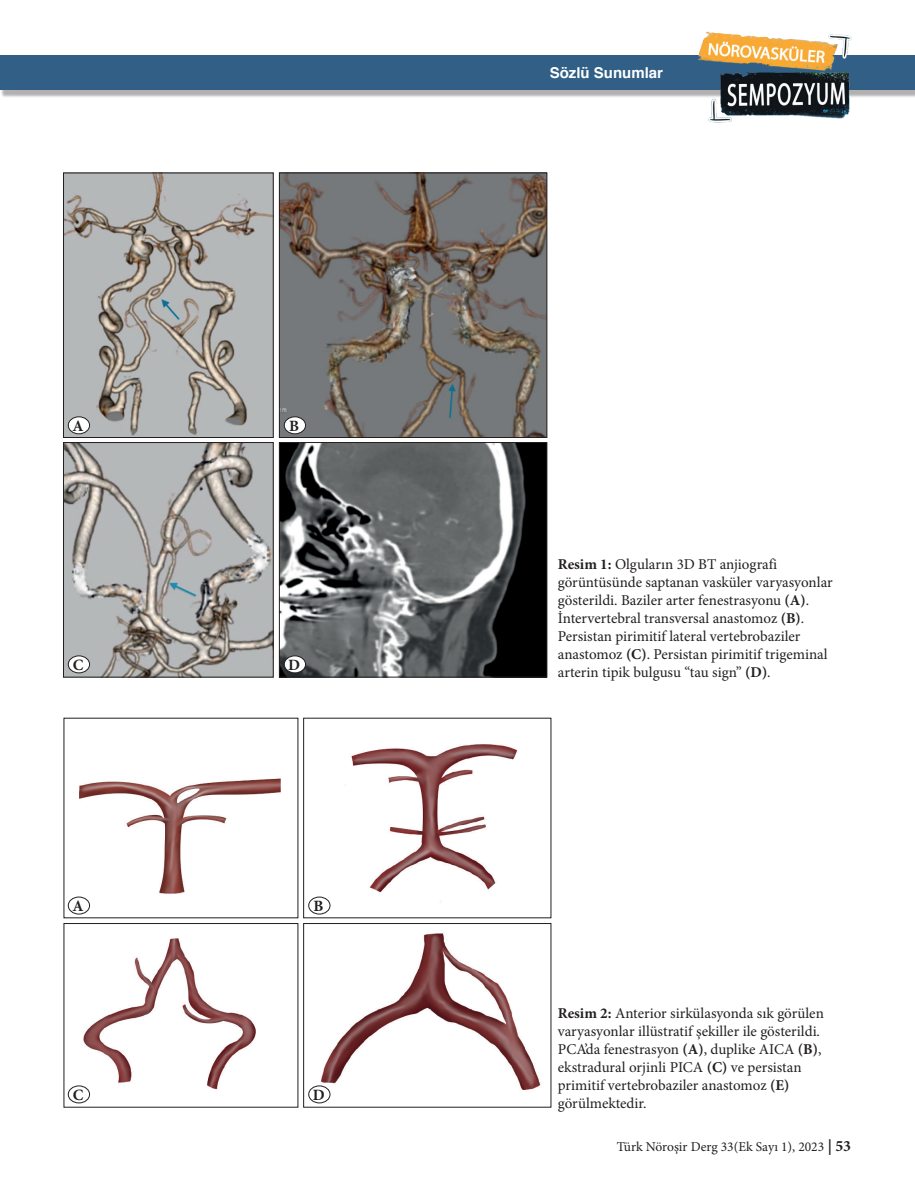
<style>
.page{position:relative;width:915px;height:1191px;background:#fff}
.page>*{position:absolute;margin:0;border:0;box-sizing:border-box;transform-origin:0 0}
.t1{font:700 15.75px "Minion Pro";color:#231f20}
.t2{font:15px/18px "Minion Pro";color:#231f20}
.t3{font:700 15px "Helvetica";color:#fff}
.t4{font:13.5px "Minion Pro";color:#231f20}
.s1{font-weight:700}
.s2{font-weight:700;font-size:15.75px}
</style>
<div class="page">
<div style="left:0;top:56px;width:914px;height:42px;background:#231f20;opacity:.35"></div>
<div style="left:0;top:56px;width:914px;height:34px;background:#315f86"></div>
<img style="left:693px;top:31px;width:166px;height:92px">
<hr style="left:0;top:56px;width:1px;height:42px;background:#fcfcfc">
<hr style="left:0;top:56px;width:1px;height:34px;background:#315f86">
<img style="left:65px;top:175px;width:206px;height:261px">
<div style="left:63px;top:173px;width:210px;height:265px;border:1px solid #231f20"></div>
<img style="left:67px;top:778px;width:214px;height:137px">
<img style="left:281px;top:175px;width:264px;height:261px">
<div style="left:279px;top:173px;width:268px;height:265px;border:1px solid #231f20"></div>
<img style="left:65px;top:444px;width:206px;height:231px">
<div style="left:63px;top:442px;width:210px;height:235px;border:1px solid #231f20"></div>
<img style="left:281px;top:444px;width:264px;height:231px">
<div style="left:279px;top:442px;width:268px;height:235px;border:1px solid #231f20"></div>
<img style="left:67px;top:938px;width:189px;height:166px">
<img style="left:308px;top:744px;width:210px;height:171px">
<img style="left:308px;top:933px;width:233px;height:168px">
<div style="left:303px;top:923px;width:248px;height:184px;border:1px solid #231f20"></div>
<div style="left:68px;top:897px;width:21px;height:17px;background:#fff;border-radius:50%"></div>
<div style="left:68px;top:897px;width:22px;height:17px;border:1px solid #231f20;border-radius:50%"></div>
<div style="left:68px;top:417px;width:21px;height:17px;background:#fff;border-radius:50%"></div>
<div style="left:68px;top:416px;width:22px;height:18px;border:1px solid #231f20;border-radius:50%"></div>
<div style="left:68px;top:1086px;width:21px;height:17px;background:#fff;border-radius:50%"></div>
<div style="left:68px;top:1085px;width:22px;height:18px;border:1px solid #231f20;border-radius:50%"></div>
<div style="left:68px;top:656px;width:21px;height:17px;background:#fff;border-radius:50%"></div>
<div style="left:68px;top:655px;width:22px;height:18px;border:1px solid #231f20;border-radius:50%"></div>
<div style="left:308px;top:897px;width:22px;height:17px;background:#fff;border-radius:50%"></div>
<div style="left:308px;top:897px;width:22px;height:17px;border:1px solid #231f20;border-radius:50%"></div>
<div style="left:284px;top:417px;width:21px;height:17px;background:#fff;border-radius:50%"></div>
<div style="left:284px;top:416px;width:21px;height:18px;border:1px solid #231f20;border-radius:50%"></div>
<div style="left:308px;top:1086px;width:22px;height:17px;background:#fff;border-radius:50%"></div>
<div style="left:308px;top:1085px;width:22px;height:18px;border:1px solid #231f20;border-radius:50%"></div>
<div style="left:284px;top:656px;width:21px;height:17px;background:#fff;border-radius:50%"></div>
<div style="left:284px;top:655px;width:21px;height:18px;border:1px solid #231f20;border-radius:50%"></div>
<p class="t3" style="left:549px;top:61px;width:115px">Sözlü Sunumlar</p>
<p class="t1" style="left:73px;top:415px;width:13px">A</p>
<p class="t1" style="left:289px;top:415px;width:12px">B</p>
<p class="t1" style="left:73px;top:654px;width:12px">C</p>
<p class="t1" style="left:288px;top:654px;width:13px">D</p>
<p class="t2" style="left:557px;top:556px;width:276px"><span class="s1">Resim 1:</span> Olguların 3D BT anjiografi görüntüsünde saptanan vasküler varyasyonlar gösterildi. Baziler arter fenestrasyonu <span class="s1">(A)</span>.<br>İntervertebral transversal anastomoz <span class="s1">(B)</span>.<br>Persistan pirimitif lateral vertebrobaziler anastomoz <span class="s1">(C)</span>. Persistan pirimitif trigeminal arterin tipik bulgusu “tau sign” <span class="s1">(D)</span>.</p>
<p class="t1" style="left:73px;top:895px;width:13px">A</p>
<p class="t1" style="left:313px;top:895px;width:12px">B</p>
<p class="t1" style="left:73px;top:1084px;width:12px">C</p>
<p class="t1" style="left:312px;top:1084px;width:13px">D</p>
<p class="t2" style="left:557px;top:1003px;width:267px"><span class="s1">Resim 2:</span> Anterior sirkülasyonda sık görülen varyasyonlar illüstratif şekiller ile gösterildi.<br>PCA’da fenestrasyon <span class="s1">(A)</span>, duplike AICA <span class="s1">(B)</span>, ekstradural orjinli PICA <span class="s1">(C)</span> ve persistan primitif vertebrobaziler anastomoz <span class="s1">(E) </span>görülmektedir.</p>
<p class="t4" style="left:616px;top:1138px;width:236px">Türk Nöroşir Derg 33(Ek Sayı 1), 2023 <span class="s2">| 53</span></p>
</div>
